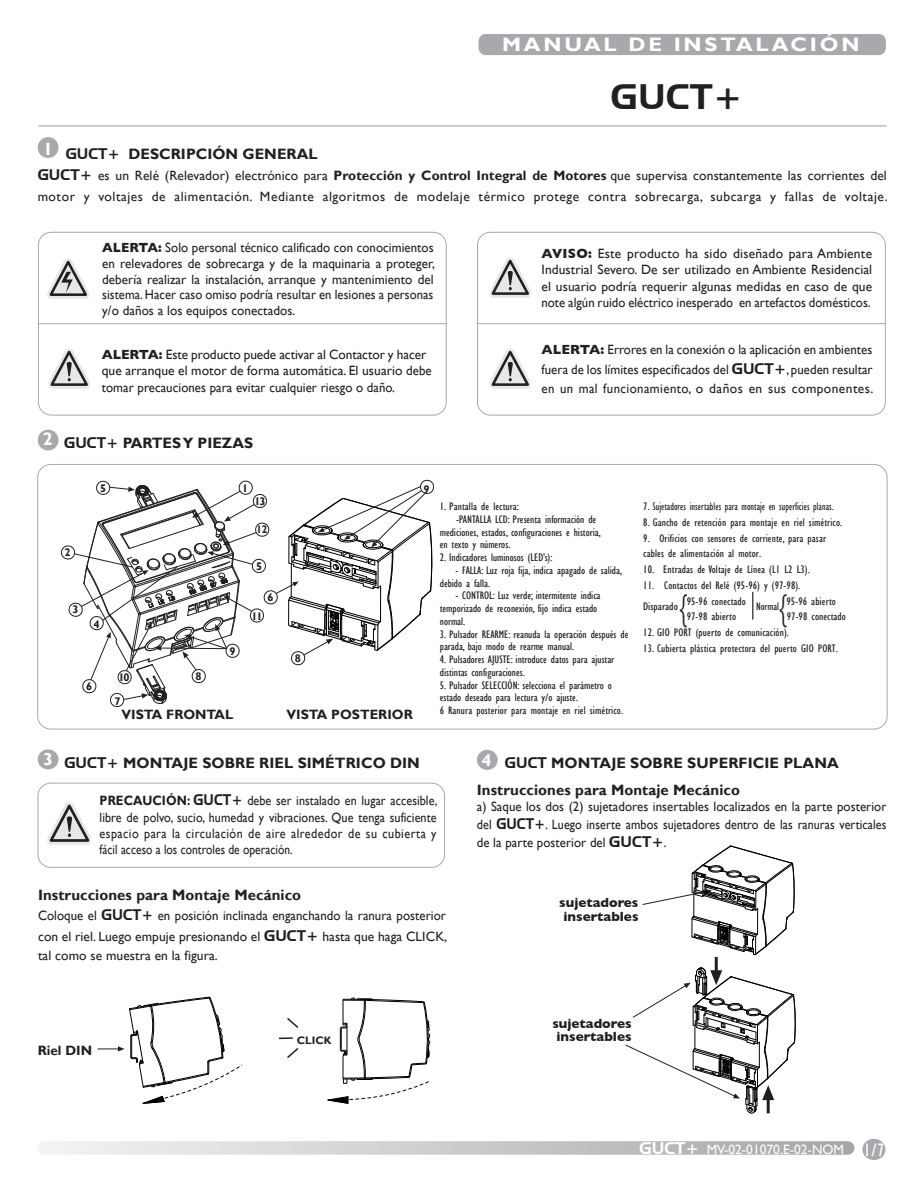
<style>
.page{position:relative;width:918px;height:1188px;background:#fff}
.page>*{position:absolute;margin:0;border:0;box-sizing:border-box;transform-origin:0 0}
.t1{font:300 36px "Gill Sans";color:#231f20;scale:.8 1}
.t2{font:34.5px "Handel Gothic BT";color:#231f20;scale:1.04 1}
.t3{font:700 19.5px "Gill Sans";letter-spacing:.13em;color:#fff;scale:1.1 1}
.t4{font:700 18px "Gill Sans";color:#fff}
.t5{font:700 17.25px "Gill Sans";color:#fff;scale:1.04 1}
.t6{font:700 15px/27px "Gill Sans";letter-spacing:.005em;color:#231f20}
.t7{font:13.5px/15.8px "Gill Sans";letter-spacing:.005em;color:#231f20;text-align:justify;scale:.95 1}
.t8{font:13.5px/16.5px "Gill Sans";letter-spacing:.005em;color:#231f20}
.t9{font:13.5px/21px "Gill Sans";letter-spacing:.04em;color:#231f20}
.t10{font:13.5px/16.2px "Gill Sans";letter-spacing:.005em;color:#231f20;text-align:justify;scale:.9 1}
.t11{font:13.5px "Gill Sans";letter-spacing:.03em;color:#231f20;scale:.95 1}
.t12{font:700 13.5px/13px "Gill Sans";color:#231f20;text-align:center}
.t13{font:700 13.5px "Gill Sans";color:#231f20}
.t14{font:13.5px "Gill Sans";color:#fff}
.t15{font:condensed 11.25px/12.8px "Gill Sans";color:#231f20;scale:1.05 1}
.t16{font:condensed 11.25px "Gill Sans";color:#231f20;scale:1.1 1}
.t17{font:condensed 11.25px "Gill Sans";color:#231f20}
.t18{font:700 10.95px "Gill Sans";letter-spacing:-.1em;color:#231f20}
.t19{font:700 10.95px "Gill Sans";letter-spacing:-.1em;color:#231f20;scale:.9 1}
.t20{font:700 10.8px "Gill Sans";color:#231f20}
.s1{font-family:"Handel Gothic BT";font-weight:400}
.s2{font-family:"Handel Gothic BT";font-size:15px}
.s3{font-weight:700}
.s4{font-family:"Handel Gothic BT";font-size:16.5px}
.s5{font-stretch:condensed;font-size:18.45px}
</style>
<div class="page">
<div style="left:479px;top:34px;width:407px;height:21px;background:#a7a9ac;border-radius:7px"></div>
<hr style="left:38px;top:125px;width:849px;height:2px;background:#a7a9ac">
<svg style="left:37px;top:1141px;width:817px;height:14px;background:#cfcece"></svg>
<div style="left:862px;top:1139px;width:24px;height:21px;background:#a7a9ac;border-radius:50%"></div>
<svg style="left:48px;top:349px;width:42px;height:40px"></svg>
<div style="left:38px;top:137px;width:21px;height:21px;background:#a7a9ac;border-radius:50%"></div>
<div style="left:38px;top:232px;width:409px;height:183px;border:1px solid #a7a9ac;border-radius:13px"></div>
<svg style="left:489px;top:258px;width:42px;height:40px"></svg>
<svg style="left:47px;top:259px;width:42px;height:40px"></svg>
<hr style="left:38px;top:323px;width:408px;height:1px;background:#a7a9ac">
<div style="left:477px;top:232px;width:409px;height:183px;border:1px solid #a7a9ac;border-radius:13px"></div>
<hr style="left:477px;top:323px;width:408px;height:1px;background:#a7a9ac">
<div style="left:38px;top:430px;width:21px;height:20px;background:#a7a9ac;border-radius:50%"></div>
<svg style="left:47px;top:802px;width:45px;height:43px"></svg>
<div style="left:38px;top:783px;width:407px;height:85px;border:1px solid #a7a9ac;border-radius:13px"></div>
<div style="left:38px;top:749px;width:21px;height:20px;background:#a7a9ac;border-radius:50%"></div>
<svg style="left:489px;top:349px;width:42px;height:40px"></svg>
<div style="left:477px;top:750px;width:21px;height:20px;background:#a7a9ac;border-radius:50%"></div>
<svg style="left:279px;top:1037px;width:14px;height:2px"></svg>
<svg style="left:287px;top:1048px;width:12px;height:10px"></svg>
<svg style="left:287px;top:1018px;width:12px;height:10px"></svg>
<hr style="left:715px;top:957px;width:3px;height:14px;background:#231f20">
<svg style="left:98px;top:997px;width:145px;height:107px"></svg>
<svg style="left:328px;top:998px;width:103px;height:106px"></svg>
<svg style="left:642px;top:846px;width:153px;height:109px"></svg>
<svg style="left:625px;top:968px;width:171px;height:146px"></svg>
<svg style="left:752px;top:592px;width:1px;height:28px"></svg>
<svg style="left:61px;top:479px;width:374px;height:229px"></svg>
<h3 class="t3" style="left:502px;top:33px;width:326px">MANUAL DE INSTALACIÓN</h3>
<h2 class="t2" style="left:611px;top:76px;width:128px">GUCT+</h2>
<h3 class="t4" style="left:43px;top:138px;width:11px">1</h3>
<h3 class="t6" style="left:66px;top:140px;width:253px"><span class="s1">GUCT+</span> DESCRIPCIÓN GENERAL</h3>
<p class="t9" style="left:38px;top:164px;width:852px"><span class="s2">GUCT+</span> es un Relé (Relevador) electrónico para <span class="s3">Protección y Control Integral de Motores</span> que supervisa constantemente las corrientes del motor y voltajes de alimentación. Mediante algoritmos de modelaje térmico protege contra sobrecarga, subcarga y fallas de voltaje.</p>
<p class="t7" style="left:102px;top:240px;width:352px"><span class="s3">ALERTA:</span> Solo personal técnico calificado con conocimientos en relevadores de sobrecarga y de la maquinaria a proteger, debería realizar la instalación, arranque y mantenimiento del sistema. Hacer caso omiso podría resultar en lesiones a personas y/o daños a los equipos conectados.</p>
<p class="t8" style="left:102px;top:346px;width:331px"><span class="s3">ALERTA:</span> Este producto puede activar al Contactor y hacer que arranque el motor de forma automática. El usuario debe tomar precauciones para evitar cualquier riesgo o daño.</p>
<h3 class="t6" style="left:43px;top:430px;width:212px"><sup>2</sup> <span class="s1">GUCT+</span> PARTES Y PIEZAS</h3>
<p class="t18" style="left:100px;top:482px;width:8px">5</p>
<p class="t18" style="left:242px;top:481px;width:8px">1</p>
<p class="t18" style="left:424px;top:482px;width:8px">9</p>
<p class="t8" style="left:542px;top:245px;width:332px;text-align:justify"><span class="s3">AVISO:</span> Este producto ha sido diseñado para Ambiente Industrial Severo. De ser utilizado en Ambiente Residencial el usuario podría requerir algunas medidas en caso de que note algún ruido eléctrico inesperado en artefactos domésticos.</p>
<p class="t7" style="left:542px;top:339px;width:350px;line-height:20.2px"><span class="s3">ALERTA:</span> Errores en la conexión o la aplicación en ambientes fuera de los límites especificados del <span class="s2">GUCT+</span>, pueden resultar</p>
<p class="t11" style="left:542px;top:381px;width:351px">en un mal funcionamiento, o daños en sus componentes.</p>
<p class="t18" style="left:65px;top:546px;width:8px">2</p>
<p class="t18" style="left:73px;top:603px;width:8px">3</p>
<p class="t18" style="left:94px;top:617px;width:8px">4</p>
<p class="t18" style="left:86px;top:680px;width:8px">6</p>
<p class="t18" style="left:118px;top:671px;width:13px">10</p>
<p class="t18" style="left:114px;top:695px;width:8px">7</p>
<p class="t18" style="left:196px;top:669px;width:8px">8</p>
<p class="t18" style="left:230px;top:644px;width:8px">9</p>
<p class="t13" style="left:122px;top:707px;width:113px">VISTA FRONTAL</p>
<p class="t18" style="left:254px;top:495px;width:13px">13</p>
<p class="t19" style="left:256px;top:523px;width:14px">12</p>
<p class="t18" style="left:256px;top:559px;width:8px">5</p>
<p class="t18" style="left:267px;top:591px;width:8px">6</p>
<p class="t18" style="left:251px;top:610px;width:13px">11</p>
<p class="t18" style="left:295px;top:652px;width:8px">8</p>
<p class="t13" style="left:286px;top:707px;width:128px">VISTA POSTERIOR</p>
<p class="t15" style="left:440px;top:500px;width:77px">1. Pantalla de lectura:</p>
<p class="t15" style="left:456px;top:513px;width:135px">-PANTALLA LCD: Presenta información de</p>
<p class="t15" style="left:440px;top:526px;width:155px">mediciones, estados, configuraciones e historia,</p>
<p class="t15" style="left:440px;top:538px;width:69px">en texto y números.</p>
<p class="t15" style="left:440px;top:551px;width:109px">2. Indicadores luminosos (LED’s):</p>
<p class="t15" style="left:440px;top:564px;width:175px;text-indent:16px">- FALLA: Luz roja fija, indica apagado de salida, debido a falla.</p>
<p class="t15" style="left:440px;top:589px;width:155px;text-indent:16px">- CONTROL: Luz verde; intermitente indica temporizado de reconexión, fijo indica estado normal.</p>
<p class="t15" style="left:440px;top:628px;width:181px">3. Pulsador REARME: reanuda la operación después de parada, bajo modo de rearme manual.</p>
<p class="t15" style="left:440px;top:653px;width:168px">4. Pulsadores AJUSTE: introduce datos para ajustar distintas configuraciones.</p>
<p class="t15" style="left:440px;top:679px;width:176px">5. Pulsador SELECCIÓN: selecciona el parámetro o estado deseado para lectura y/o ajuste.<br>6 Ranura posterior para montaje en riel simétrico.</p>
<p class="t15" style="left:643px;top:500px;width:183px">7. Sujetadores insertables para montaje en superficies planas.</p>
<p class="t15" style="left:643px;top:516px;width:191px">8. Gancho de retención para montaje en riel simétrico.</p>
<p class="t15" style="left:643px;top:530px;width:176px;line-height:15.8px">9. Orificios con sensores de corriente, para pasar cables de alimentación al motor.</p>
<p class="t15" style="left:643px;top:563px;width:160px">10. Entradas de Voltaje de Línea (L1 L2 L3).</p>
<p class="t15" style="left:687px;top:577px;width:110px;line-height:15.8px;text-indent:-43px">11. Contactos del Relé (95-96) y (97-98).<br>95-96 conectado</p>
<h1 class="t1" style="left:679px;top:586px;width:13px">{</h1>
<h1 class="t1" style="left:779px;top:586px;width:13px">{</h1>
<p class="t15" style="left:787px;top:595px;width:49px">95-96 abierto</p>
<p class="t16" style="left:643px;top:600px;width:33px">Disparado</p>
<p class="t17" style="left:756px;top:600px;width:24px">Normal</p>
<p class="t15" style="left:687px;top:610px;width:49px">97-98 abierto</p>
<p class="t15" style="left:787px;top:610px;width:58px">97-98 conectado</p>
<p class="t15" style="left:643px;top:626px;width:140px">12. GIO PORT (puerto de comunicación).</p>
<p class="t15" style="left:643px;top:642px;width:187px">13. Cubierta plástica protectora del puerto GIO PORT.</p>
<h3 class="t6" style="left:43px;top:750px;width:378px"><sup>3</sup> <span class="s1">GUCT+</span> MONTAJE SOBRE RIEL SIMÉTRICO DIN</h3>
<p class="t10" style="left:100px;top:793px;width:377px"><span class="s3">PRECAUCIÓN:</span> <span class="s2">GUCT+</span> debe ser instalado en lugar accesible, libre de polvo, sucio, humedad y vibraciones. Que tenga suficiente espacio para la circulación de aire alrededor de su cubierta y fácil acceso a los controles de operación.</p>
<h3 class="t6" style="left:38px;top:881px;width:265px">Instrucciones para Montaje Mecánico</h3>
<p class="t7" style="left:38px;top:905px;width:432px;line-height:20.5px">Coloque el <span class="s2">GUCT+</span> en posición inclinada enganchando la ranura posterior con el riel. Luego empuje presionando el <span class="s2">GUCT+</span> hasta que haga CLICK,</p>
<p class="t8" style="left:38px;top:947px;width:181px">tal como se muestra en la figura.</p>
<p class="t13" style="left:38px;top:1042px;width:56px">Riel DIN</p>
<p class="t20" style="left:297px;top:1034px;width:36px">CLICK</p>
<h3 class="t5" style="left:482px;top:750px;width:11px">4</h3>
<h3 class="t6" style="left:477px;top:749px;width:363px;text-indent:28px"><span class="s1">GUCT</span> MONTAJE SOBRE SUPERFICIE PLANA<br>Instrucciones para Montaje Mecánico</h3>
<p class="t7" style="left:477px;top:797px;width:433px;line-height:18px">a) Saque los dos (2) sujetadores insertables localizados en la parte posterior del <span class="s2">GUCT+</span>. Luego inserte ambos sujetadores dentro de las ranuras verticales de la parte posterior del <span class="s2">GUCT+</span>.</p>
<p class="t12" style="left:559px;top:896px;width:81px">sujetadores insertables</p>
<p class="t12" style="left:552px;top:1017px;width:81px">sujetadores insertables</p>
<p class="t14" style="left:639px;top:1141px;width:246px"><span class="s4">GUCT+</span> MV-02-01070.E-02-NOM <span class="s5">1/7</span></p>
</div>
